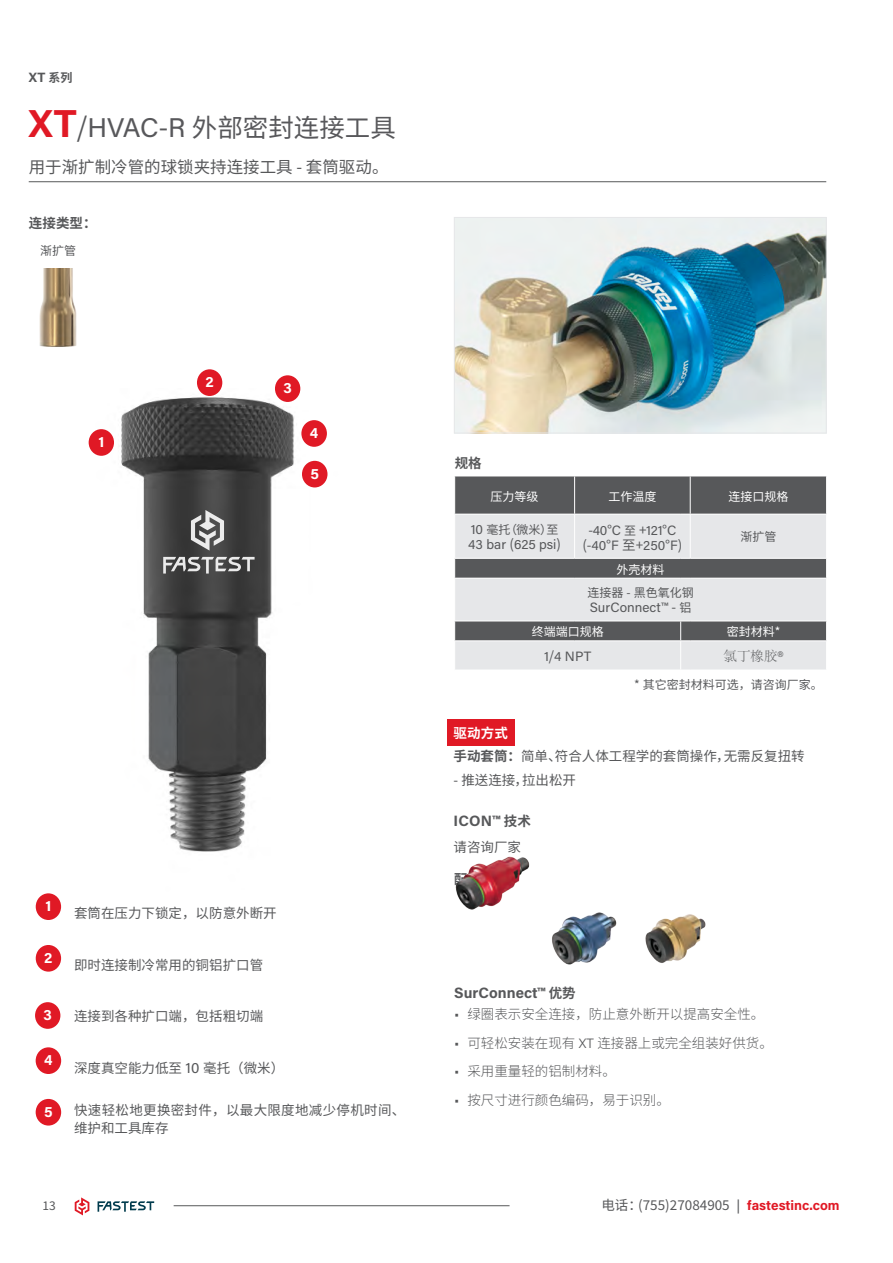
<style>
.page{position:relative;width:893px;height:1263px;background:#fff}
.page>*{position:absolute;margin:0;border:0;box-sizing:border-box;transform-origin:0 0}
.t1{font:25.5px "Noto Sans SC";color:#58585b}
.t2{font:16.5px "Noto Sans SC";color:#57585a}
.Table___Label_body{font:700 15px "Acumin Pro";color:#57585a}
.t3{font:700 15px "Acumin Pro";color:#fff}
.Subhead_80_Black{font:700 15px "Acumin Pro";color:#57585a}
.Table___Label_body-2{font:13.5px "Noto Sans SC";color:#57585a}
.Table___Label_body-3{font:300 13.5px "Noto Sans SC";color:#57585a}
.Table___Label_body-4{font:13.5px/15px "Acumin Pro";color:#57585a;text-align:center}
.Table___Label_body-5{font:13.5px/18px "Noto Sans SC";letter-spacing:.025em;color:#57585a}
.t4{font:700 13.5px "Noto Sans SC";letter-spacing:.01em;color:#57585a}
.Table___Label_body-6{font:300 13.5px "Adobe Song Std";color:#57585a}
.Body_copy{font:13.5px "Noto Sans SC";color:#57585a}
.Subhead_80_Black-2{font:700 13.5px "Noto Sans SC";color:#fff}
.t5{font:700 13.5px "Acumin Pro";color:#57585a}
.Table___Label_body-7{font:12px "Noto Sans SC";color:#fff}
.Table___Label_body-8{font:12px "Noto Sans SC";color:#57585a}
.Footnote_copy{font:12px "Noto Sans SC";color:#57585a}
.s1{font-family:"Noto Sans SC";font-size:12px}
.s2{font-family:"Acumin Pro";font-weight:700;font-size:39px;color:#e01925}
.s3{font-size:27px;color:#57585a}
.s4{font-family:"Acumin Pro";font-size:27px}
.s5{font-size:27px}
.s6{font-family:"Acumin Pro";font-size:15px}
.s7{font-family:"Acumin Pro";font-size:13.5px}
.s8{font-family:"Noto Sans SC"}
.s9{font-weight:700}
.s10{font-family:"Noto Sans SC";font-size:13.5px}
.s11{font-family:"Acumin Pro"}
.s12{font-family:"Acumin Pro";font-weight:700;color:#e01925}
</style>
<div class="page">
<img style="left:88px;top:388px;width:240px;height:464px">
<div style="left:447px;top:718px;width:68px;height:27px;background:#e01925"></div>
<img style="left:456px;top:219px;width:369px;height:212px">
<div style="left:454px;top:217px;width:373px;height:216px;border:1px solid #e6e7e9"></div>
<hr style="left:29px;top:181px;width:797px;height:1px;background:#57585a">
<div style="left:89px;top:429px;width:25px;height:27px;background:#e01925;border-radius:50%"></div>
<div style="left:197px;top:369px;width:25px;height:27px;background:#e01925;border-radius:50%"></div>
<div style="left:275px;top:375px;width:25px;height:27px;background:#e01925;border-radius:50%"></div>
<div style="left:455px;top:476px;width:371px;height:38px;background:#57585a"></div>
<svg style="left:455px;top:515px;width:371px;height:155px;background:#c3c4c6"></svg>
<svg style="left:826px;top:559px;width:1px;height:19px"></svg>
<svg style="left:826px;top:622px;width:1px;height:18px"></svg>
<hr style="left:574px;top:476px;width:1px;height:38px;background:#fff">
<hr style="left:690px;top:476px;width:1px;height:38px;background:#fff">
<hr style="left:574px;top:514px;width:1px;height:44px;background:#fff">
<hr style="left:690px;top:514px;width:1px;height:44px;background:#fff">
<hr style="left:454px;top:558px;width:121px;height:1px;background:#fff">
<hr style="left:575px;top:558px;width:106px;height:1px;background:#fff">
<hr style="left:690px;top:558px;width:137px;height:1px;background:#fff">
<hr style="left:454px;top:578px;width:121px;height:1px;background:#fff">
<hr style="left:575px;top:578px;width:106px;height:1px;background:#fff">
<hr style="left:690px;top:578px;width:137px;height:1px;background:#fff">
<hr style="left:454px;top:621px;width:121px;height:1px;background:#fff">
<hr style="left:575px;top:621px;width:106px;height:1px;background:#fff">
<hr style="left:690px;top:621px;width:137px;height:1px;background:#fff">
<hr style="left:454px;top:640px;width:121px;height:1px;background:#fff">
<hr style="left:575px;top:640px;width:106px;height:1px;background:#fff">
<hr style="left:690px;top:640px;width:137px;height:1px;background:#fff">
<svg style="left:680px;top:621px;width:10px;height:49px"></svg>
<img style="left:455px;top:856px;width:75px;height:54px">
<img style="left:552px;top:912px;width:65px;height:53px">
<img style="left:645px;top:914px;width:61px;height:49px">
<img style="left:39px;top:268px;width:38px;height:79px">
<div style="left:36px;top:893px;width:25px;height:27px;background:#e01925;border-radius:50%"></div>
<div style="left:36px;top:945px;width:25px;height:27px;background:#e01925;border-radius:50%"></div>
<div style="left:36px;top:1047px;width:25px;height:27px;background:#e01925;border-radius:50%"></div>
<div style="left:36px;top:1099px;width:25px;height:26px;background:#e01925;border-radius:50%"></div>
<svg style="left:191px;top:510px;width:33px;height:41px"></svg>
<svg style="left:163px;top:557px;width:92px;height:16px"></svg>
<div style="left:301px;top:420px;width:26px;height:27px;background:#e01925;border-radius:50%"></div>
<div style="left:302px;top:461px;width:25px;height:26px;background:#e01925;border-radius:50%"></div>
<div style="left:35px;top:1002px;width:25px;height:27px;background:#e01925;border-radius:50%"></div>
<hr style="left:174px;top:1205px;width:336px;height:1px;background:#57585a">
<svg style="left:75px;top:1197px;width:14px;height:18px"></svg>
<svg style="left:98px;top:1201px;width:56px;height:11px"></svg>
<p class="t5" style="left:29px;top:68px;width:45px">XT <span class="s1">系列</span></p>
<p class="t1" style="left:29px;top:113px;width:369px"><span class="s2">XT</span><span class="s3">/</span><span class="s4">HVAC</span><span class="s5">-</span><span class="s4">R</span> 外部密封连接工具</p>
<p class="t2" style="left:29px;top:157px;width:361px">用于渐扩制冷管的球锁夹持连接工具 - 套筒驱动。</p>
<p class="t4" style="left:29px;top:215px;width:70px">连接类型：</p>
<p class="Footnote_copy" style="left:40px;top:243px;width:37px">渐扩管</p>
<p class="t3" style="left:98px;top:431px;width:7px">1</p>
<p class="t3" style="left:205px;top:371px;width:10px">2</p>
<p class="t3" style="left:283px;top:377px;width:10px">3</p>
<p class="t3" style="left:310px;top:422px;width:10px">4</p>
<p class="t3" style="left:310px;top:463px;width:10px">5</p>
<p class="t3" style="left:45px;top:895px;width:7px">1</p>
<p class="Table___Label_body-2" style="left:74px;top:906px;width:204px">套筒在压力下锁定，以防意外断开</p>
<p class="t3" style="left:44px;top:947px;width:10px">2</p>
<p class="t3" style="left:44px;top:1004px;width:10px">3</p>
<p class="Table___Label_body-2" style="left:74px;top:957px;width:191px">即时连接制冷常用的铜铝扩口管</p>
<p class="Table___Label_body-2" style="left:74px;top:1009px;width:191px">连接到各种扩口端，包括粗切端</p>
<p class="t3" style="left:44px;top:1049px;width:10px">4</p>
<p class="Table___Label_body-2" style="left:74px;top:1060px;width:212px">深度真空能力低至 <span class="s6">10</span> 毫托（微米）</p>
<p class="t3" style="left:44px;top:1101px;width:10px">5</p>
<p class="Table___Label_body-5" style="left:74px;top:1101px;width:333px">快速轻松地更换密封件，以最大限度地减少停机时间、维护和工具库存</p>
<p class="t4" style="left:455px;top:455px;width:29px">规格</p>
<p class="Table___Label_body-7" style="left:491px;top:489px;width:49px">压力等级</p>
<p class="Table___Label_body-7" style="left:608px;top:489px;width:49px">工作温度</p>
<p class="Table___Label_body-7" style="left:728px;top:489px;width:61px">连接口规格</p>
<p class="Table___Label_body-8" style="left:471px;top:523px;width:89px"><span class="s7">10</span> 毫托（微米）至</p>
<p class="Table___Label_body-4" style="left:468px;top:537px;width:94px">43 bar <span class="s8">(</span>625 psi<span class="s8">)</span></p>
<p class="Table___Label_body-4" style="left:582px;top:522px;width:101px"><span class="s8">-</span>40<span class="s8">°</span>C <span class="s1">至</span> <span class="s8">+</span>121<span class="s8">°</span>C <span class="s8">(-</span>40<span class="s8">°</span>F <span class="s8">至+</span>250<span class="s8">°</span>F<span class="s8">)</span></p>
<p class="Table___Label_body-8" style="left:740px;top:530px;width:37px">渐扩管</p>
<p class="Table___Label_body-7" style="left:617px;top:562px;width:49px">外壳材料</p>
<p class="Table___Label_body-8" style="left:587px;top:586px;width:108px">连接器 - 黑色氧化钢</p>
<p class="Table___Label_body-4" style="left:590px;top:600px;width:103px">SurConnect™ <span class="s8">-</span> <span class="s1">铝</span></p>
<p class="Table___Label_body-7" style="left:532px;top:625px;width:73px">终端端口规格</p>
<p class="Table___Label_body-7" style="left:727px;top:625px;width:55px">密封材料*</p>
<p class="Table___Label_body-4" style="left:544px;top:649px;width:49px">1<span class="s8">/</span>4 NPT</p>
<p class="Table___Label_body-6" style="left:723px;top:649px;width:62px">氯丁橡胶<sup>®</sup></p>
<p class="Footnote_copy" style="left:634px;top:678px;width:190px">* 其它密封材料可选，请咨询厂家。</p>
<p class="Subhead_80_Black-2" style="left:454px;top:725px;width:56px">驱动方式</p>
<p class="Table___Label_body-2" style="left:454px;top:749px;width:353px"><span class="s9">手动套筒：</span>简单、符合人体工程学的套筒操作，无需反复扭转</p>
<p class="Table___Label_body-2" style="left:454px;top:772px;width:124px">- 推送连接，拉出松开</p>
<p class="Subhead_80_Black" style="left:454px;top:810px;width:79px">ICON™ <span class="s10">技术</span></p>
<p class="Body_copy" style="left:454px;top:840px;width:69px">请咨询厂家</p>
<p class="t4" style="left:454px;top:871px;width:29px">配件</p>
<p class="Table___Label_body" style="left:454px;top:982px;width:123px">SurConnect™ <span class="s10">优势</span></p>
<p class="Table___Label_body-3" style="left:454px;top:1007px;width:312px"><span class="s6">•</span> 绿圈表示安全连接，防止意外断开以提高安全性。</p>
<p class="Table___Label_body-3" style="left:454px;top:1035px;width:320px"><span class="s6">•</span> 可轻松安装在现有 <span class="s11">XT</span> 连接器上或完全组装好供货。</p>
<p class="Table___Label_body-3" style="left:454px;top:1064px;width:163px"><span class="s6">•</span> 采用重量轻的铝制材料。</p>
<p class="Table___Label_body-3" style="left:454px;top:1092px;width:217px"><span class="s6">•</span> 按尺寸进行颜色编码，易于识别。</p>
<p class="Footnote_copy" style="left:42px;top:1198px;width:15px">13</p>
<p class="Table___Label_body-2" style="left:601px;top:1197px;width:240px">电话：(755)27084905 <span class="s11">|</span> <span class="s12">fastestinc.com</span></p>
</div>
